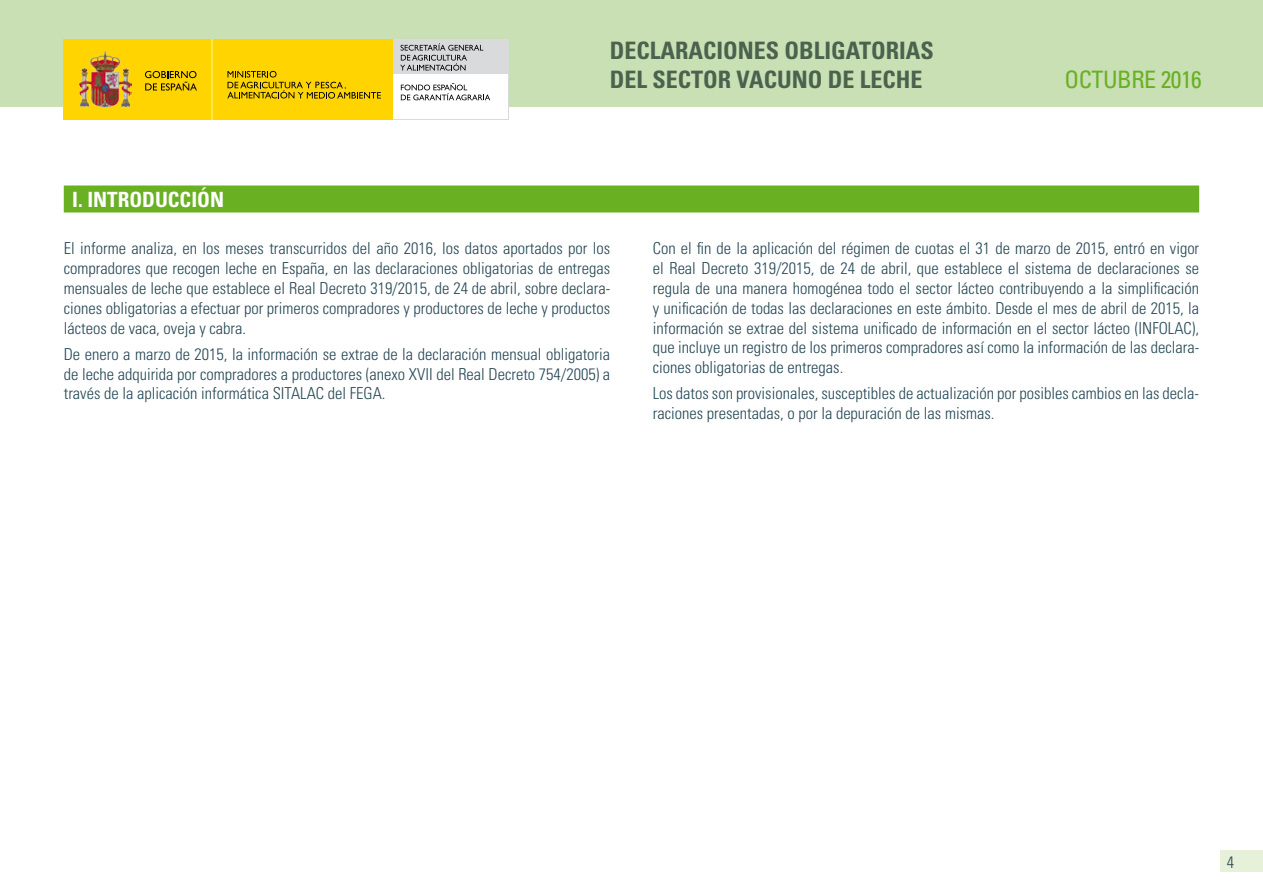
<style>
.page{position:relative;width:1263px;height:893px;background:#fff}
.page>*{position:absolute;margin:0;border:0;box-sizing:border-box;transform-origin:0 0}
.t1{font:700 condensed 24px/28.8px "Univers";color:#4b634e}
.t2{font:condensed 24px "Univers";letter-spacing:-.02em;color:#6ab023}
.t3{font:700 condensed 21px "Univers";color:#fff}
.t4{font:300 condensed 16.5px/19.8px "Univers";color:#274856;text-align:justify}
</style>
<div class="page">
<div style="left:0;top:0;width:1263px;height:106px;background:#c9e0b5"></div>
<div style="left:1220px;top:851px;width:43px;height:21px;background:#e7f0d8"></div>
<div style="left:64px;top:39px;width:329px;height:81px;background:#ffd400"></div>
<svg style="left:145px;top:71px;width:52px;height:20px"></svg>
<div style="left:393px;top:39px;width:116px;height:81px;background:#d9dadb"></div>
<div style="left:393px;top:75px;width:114px;height:44px;background:#fff"></div>
<svg style="left:400px;top:43px;width:83px;height:28px"></svg>
<svg style="left:401px;top:83px;width:89px;height:17px"></svg>
<hr style="left:211px;top:39px;width:1px;height:81px;background:#ffe947">
<img style="left:78px;top:51px;width:53px;height:56px">
<svg style="left:227px;top:71px;width:154px;height:28px"></svg>
<div style="left:64px;top:185px;width:1135px;height:27px;background:#6ab023"></div>
<h1 class="t1" style="left:610px;top:36px;width:325px">DECLARACIONES OBLIGATORIAS<br>DEL SECTOR VACUNO DE LECHE</h1>
<h1 class="t2" style="left:1064px;top:64px;width:139px">OCTUBRE 2016</h1>
<p class="t3" style="left:72px;top:186px;width:153px">I. INTRODUCCIÓN</p>
<p class="t4" style="left:64px;top:238px;width:548px">El informe analiza, en los meses transcurridos del año 2016, los datos aportados por los compradores que recogen leche en España, en las declaraciones obligatorias de entregas mensuales de leche que establece el Real Decreto 319/2015, de 24 de abril, sobre declara&shy;ciones obligatorias a efectuar por primeros compradores y productores de leche y productos lácteos de vaca, oveja y cabra.</p>
<p class="t4" style="left:64px;top:344px;width:548px">De enero a marzo de 2015, la información se extrae de la declaración mensual obligatoria de leche adquirida por compradores a productores (anexo XVII del Real Decreto 754/2005) a través de la aplicación informática SITALAC del FEGA.</p>
<p class="t4" style="left:653px;top:238px;width:548px">Con el fin de la aplicación del régimen de cuotas el 31 de marzo de 2015, entró en vigor el Real Decreto 319/2015, de 24 de abril, que establece el sistema de declaraciones se regula de una manera homogénea todo el sector lácteo contribuyendo a la simplificación y unificación de todas las declaraciones en este ámbito. Desde el mes de abril de 2015, la información se extrae del sistema unificado de información en el sector lácteo (INFOLAC), que incluye un registro de los primeros compradores así como la información de las declara&shy;ciones obligatorias de entregas.</p>
<p class="t4" style="left:653px;top:383px;width:548px">Los datos son provisionales, susceptibles de actualización por posibles cambios en las decla&shy;raciones presentadas, o por la depuración de las mismas.</p>
<p class="t4" style="left:1227px;top:852px;width:9px">4</p>
</div>
